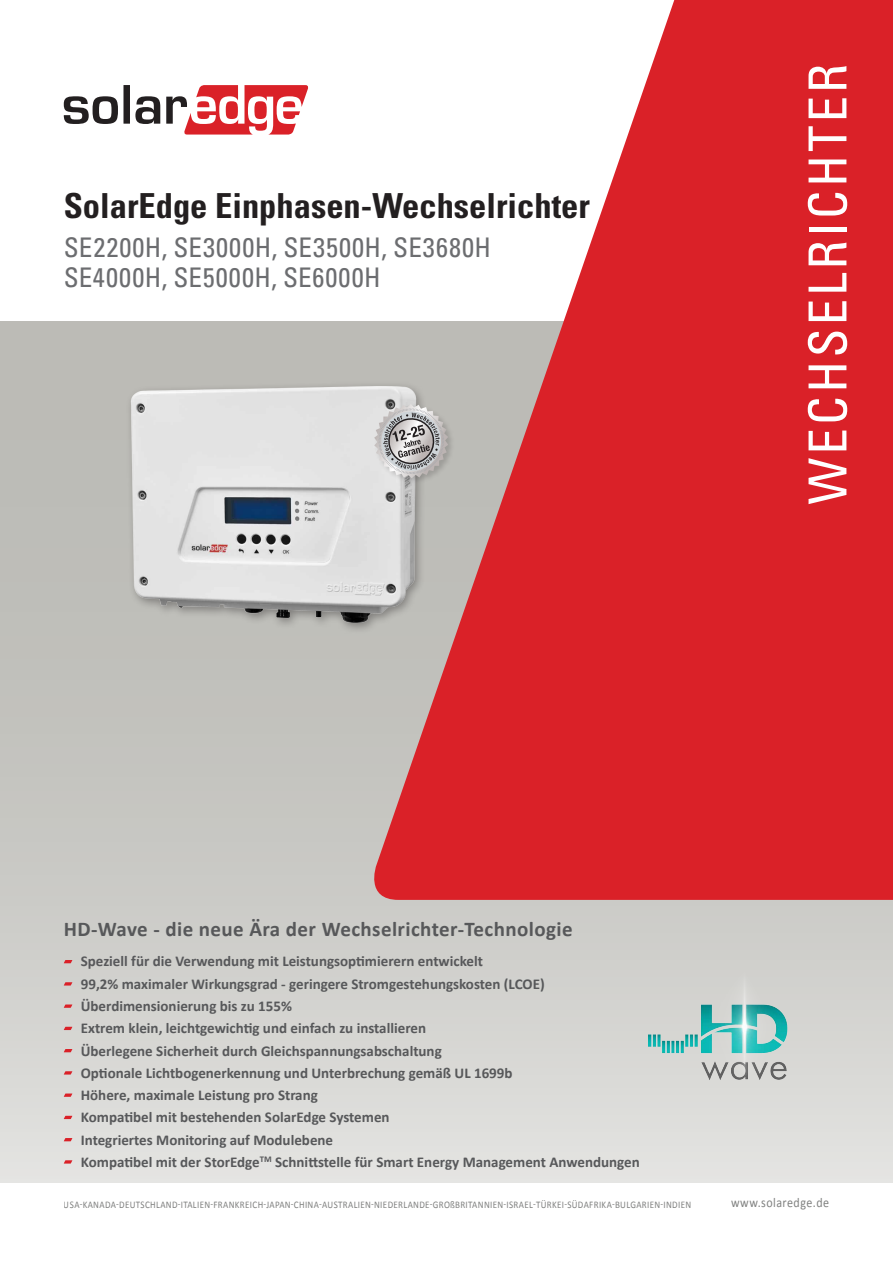
<style>
.page{position:relative;width:893px;height:1263px;background:#fff}
.page>*{position:absolute;margin:0;border:0;box-sizing:border-box;transform-origin:0 0}
.pg1_Family_vertical{font:condensed 52.5px "Univers LT Std";letter-spacing:.06em;color:#fff}
.pg1_Product_Header{font:700 condensed 34.5px "Univers LT Std";color:#231f20}
.pg1_Product_Subheade{font:condensed 27px "Univers LT Std";letter-spacing:.04em;color:#6c6d70}
.pg1_Text_bold{font:700 21px "Calibri";letter-spacing:.02em;color:#57585a}
.Pg1_Text_Bullets{font:700 15px "Calibri";color:#57585a}
.pg1_Text_URL{font:13.5px "Calibri";letter-spacing:.04em;color:#808180;scale:.89 1}
.t1{font:10.2px "Calibri";letter-spacing:.04em;color:#808180;scale:.89 1}
</style>
<div class="page">
<div style="left:0;top:321px;width:893px;height:861px;background:linear-gradient(to bottom,#b4b3ae,#dbdbd8)"></div>
<svg style="left:364px;top:0;width:529px;height:900px;fill:#da2128"></svg>
<svg style="left:64px;top:85px;width:244px;height:50px"></svg>
<img style="left:649px;top:968px;width:159px;height:123px">
<svg style="left:64px;top:960px;width:8px;height:3px"></svg>
<svg style="left:64px;top:982px;width:8px;height:3px"></svg>
<svg style="left:64px;top:1004px;width:8px;height:4px"></svg>
<svg style="left:64px;top:1027px;width:8px;height:3px"></svg>
<svg style="left:64px;top:1049px;width:8px;height:3px"></svg>
<svg style="left:64px;top:1071px;width:8px;height:3px"></svg>
<svg style="left:64px;top:1093px;width:8px;height:4px"></svg>
<svg style="left:64px;top:1116px;width:8px;height:3px"></svg>
<svg style="left:64px;top:1138px;width:8px;height:3px"></svg>
<svg style="left:64px;top:1160px;width:8px;height:3px"></svg>
<div style="left:125px;top:381px;width:302px;height:253px;background:#231f20;opacity:.4"></div>
<img style="left:128px;top:382px;width:291px;height:246px">
<div style="left:373px;top:403px;width:82px;height:83px;background:#231f20;opacity:.2"></div>
<svg style="left:374px;top:404px;width:74px;height:74px;background:#b5b4b4"></svg>
<p class="pg1_Product_Header" style="left:64px;top:185px;width:528px">SolarEdge Einphasen-Wechselrichter</p>
<p class="pg1_Product_Subheade" style="left:64px;top:230px;width:429px">SE2200H, SE3000H, SE3500H, SE3680H</p>
<p class="pg1_Product_Subheade" style="left:64px;top:260px;width:318px">SE4000H, SE5000H, SE6000H</p>
<p class="pg1_Family_vertical" style="left:794px;top:504px;width:442px;rotate:-90deg">WECHSELRICHTER</p>
<p class="pg1_Text_bold" style="left:64px;top:915px;width:510px">HD-Wave - die neue Ära der Wechselrichter-Technologie</p>
<p class="Pg1_Text_Bullets" style="left:81px;top:952px;width:404px">Speziell für die Verwendung mit Leistungsoptimierern entwickelt</p>
<p class="Pg1_Text_Bullets" style="left:81px;top:974px;width:465px">99,2% maximaler Wirkungsgrad - geringere Stromgestehungskosten (LCOE(</p>
<p class="Pg1_Text_Bullets" style="left:81px;top:996px;width:213px">Überdimensionierung bis zu 155%</p>
<p class="Pg1_Text_Bullets" style="left:81px;top:1019px;width:347px">Extrem klein, leichtgewichtig und einfach zu installieren</p>
<p class="Pg1_Text_Bullets" style="left:81px;top:1041px;width:362px">Überlegene Sicherheit durch Gleichspannungsabschaltung</p>
<p class="Pg1_Text_Bullets" style="left:81px;top:1063px;width:433px">Optionale Lichtbogenerkennung und Unterbrechung gemäß UL 1699b</p>
<p class="Pg1_Text_Bullets" style="left:81px;top:1085px;width:239px">Höhere, maximale Leistung pro Strang</p>
<p class="Pg1_Text_Bullets" style="left:81px;top:1108px;width:310px">Kompatibel mit bestehenden SolarEdge Systemen</p>
<p class="Pg1_Text_Bullets" style="left:81px;top:1130px;width:254px">Integriertes Monitoring auf Modulebene</p>
<p class="Pg1_Text_Bullets" style="left:81px;top:1152px;width:560px">Kompatibel mit der StorEdge<sup>TM</sup> Schnittstelle für Smart Energy Management Anwendungen</p>
<p class="t1" style="left:64px;top:1198px;width:707px">USA-KANADA-DEUTSCHLAND-ITALIEN-FRANKREICH-JAPAN-CHINA-AUSTRALIEN-NIEDERLANDE-GROSBRITANNIEN-ISRAEL-TÜRKEI-SÜDAFRIKA-BULGARIEN-INDIEN</p>
<p class="pg1_Text_URL" style="left:731px;top:1194px;width:112px">www.solaredge.de</p>
</div>
